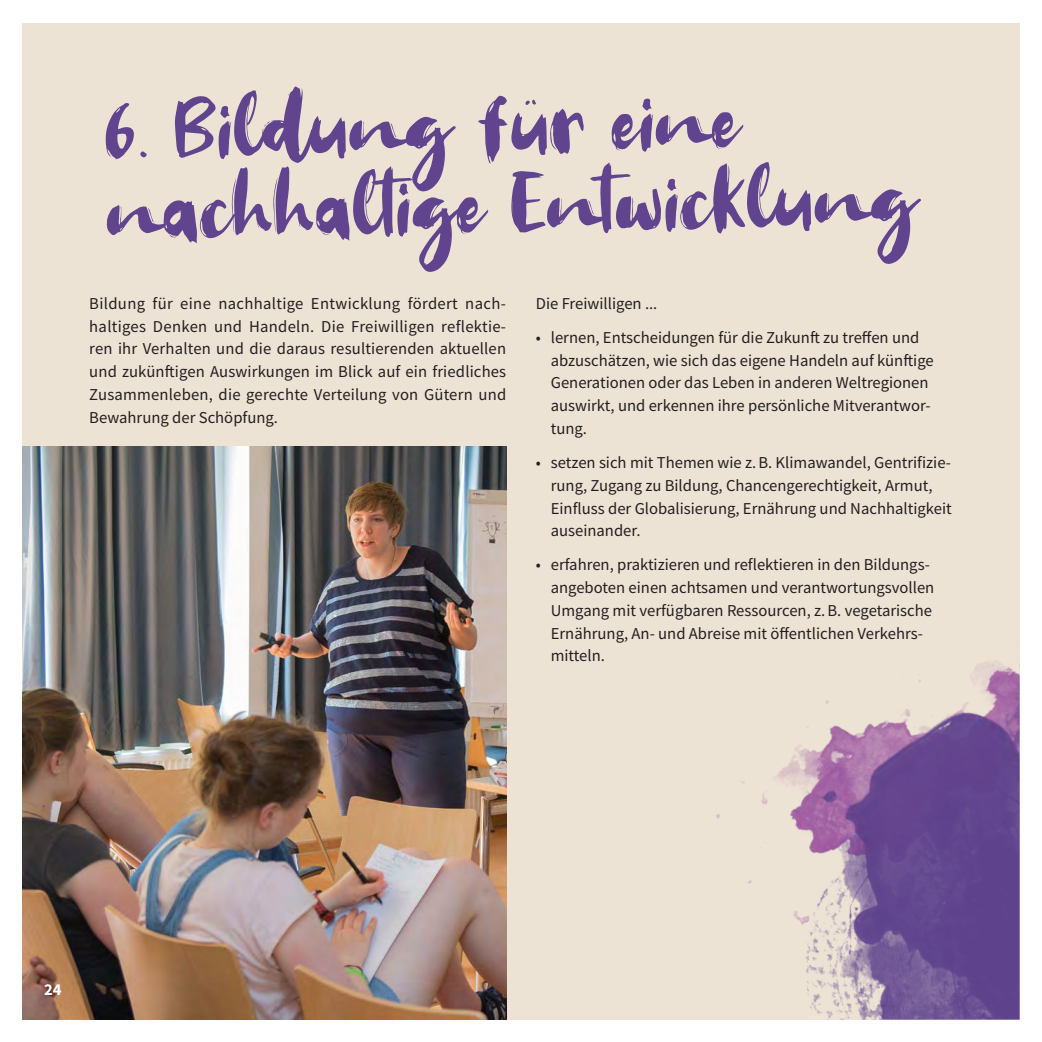
<style>
.page{position:relative;width:1042px;height:1042px;background:#fff}
.page>*{position:absolute;margin:0;border:0;box-sizing:border-box;transform-origin:0 0}
.welcome_head{font:83.48px "Welcome";color:#60448e}
.FWD_punkte{font:16.62px/22.8px "Source Sans Pro";color:#231f20}
.FWD_fließ{font:16.62px/22.8px "Source Sans Pro";color:#231f20;text-align:justify}
.t1{font:700 16.62px "Source Sans Pro";color:#fff}
</style>
<div class="page">
<div style="left:22px;top:23px;width:997px;height:996px;background:#ede3d5"></div>
<img style="left:22px;top:446px;width:484px;height:573px">
<img style="left:716px;top:647px;width:303px;height:372px">
<p class="welcome_head" style="left:105px;top:79px;width:637px;rotate:-1deg">6. Bildung für eine</p>
<p class="welcome_head" style="left:106px;top:160px;width:812px;rotate:-1deg">nachhaltige Entwicklung</p>
<p class="FWD_fließ" style="left:536px;top:292px;width:123px">Die Freiwilligen ...</p>
<p class="FWD_punkte" style="left:551px;top:326px;width:384px;text-indent:-15px">• lernen, Entscheidungen für die Zukunft zu treffen und abzuschätzen, wie sich das eigene Handeln auf künftige Generationen oder das Leben in anderen Weltregionen auswirkt, und erkennen ihre persönliche Mitverantwor&shy;tung.</p>
<p class="FWD_punkte" style="left:551px;top:451px;width:402px;text-indent:-15px">• setzen sich mit Themen wie z.B. Klimawandel, Gentrifizie&shy;rung, Zugang zu Bildung, Chancengerechtigkeit, Armut, Einfluss der Globalisierung, Ernährung und Nachhaltigkeit auseinander.</p>
<p class="FWD_punkte" style="left:551px;top:553px;width:385px;text-indent:-15px">• erfahren, praktizieren und reflektieren in den Bildungs&shy;angeboten einen achtsamen und verantwortungsvollen Umgang mit verfügbaren Ressourcen, z.B. vegetarische Ernährung, An- und Abreise mit öffentlichen Verkehrs&shy;mitteln.</p>
<p class="FWD_fließ" style="left:89px;top:292px;width:418px">Bildung für eine nachhaltige Entwicklung fördert nach&shy;haltiges Denken und Handeln. Die Freiwilligen reflektie&shy;ren ihr Verhalten und die daraus resultierenden aktuellen und zukünftigen Auswirkungen im Blick auf ein friedliches Zusammenleben, die gerechte Verteilung von Gütern und Bewahrung der Schöpfung.</p>
<p class="t1" style="left:44px;top:978px;width:19px">24</p>
</div>
